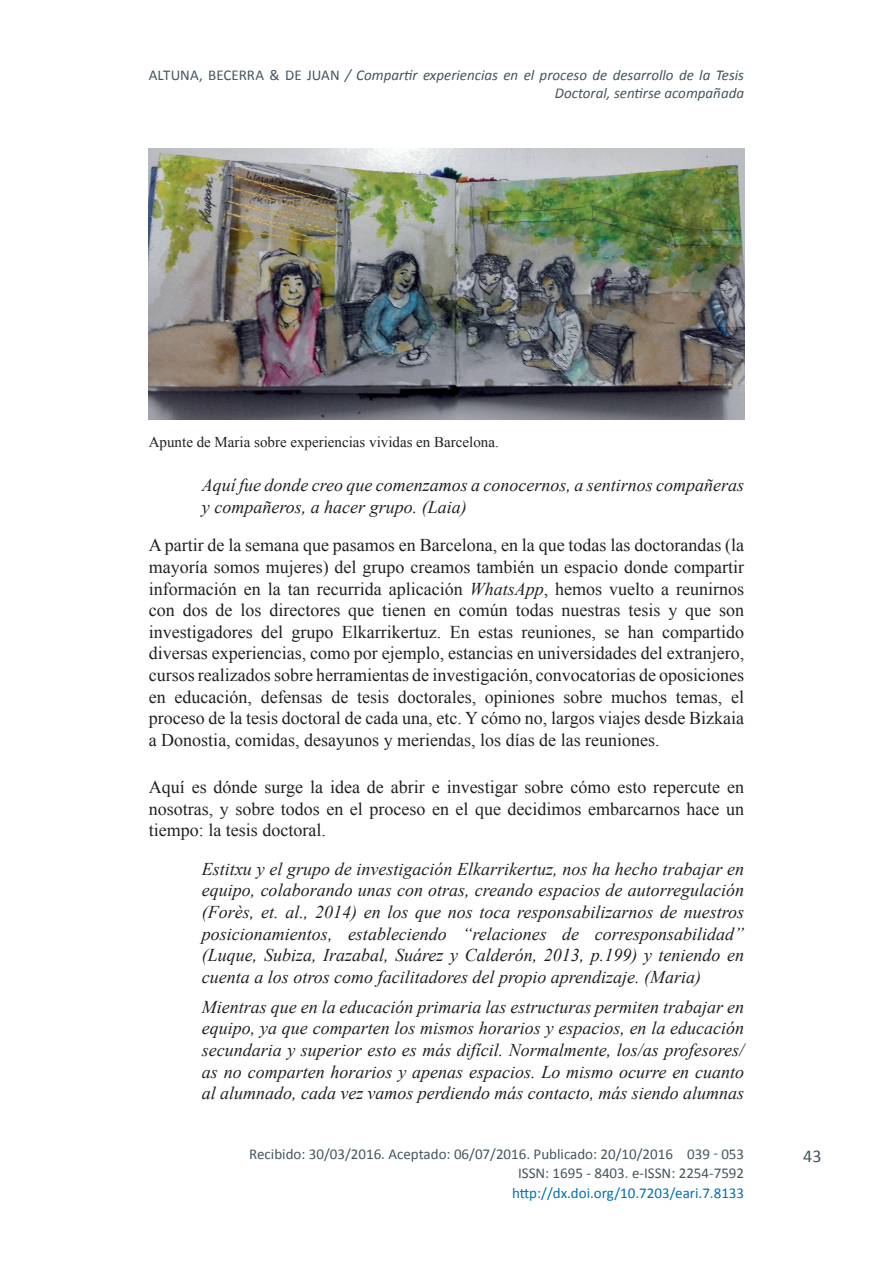
<style>
.page{position:relative;width:893px;height:1263px;background:#fff}
.page>*{position:absolute;margin:0;border:0;box-sizing:border-box;transform-origin:0 0}
.t1{font:18px/21.6px "Times New Roman";color:#231f20;text-align:justify}
.t2{font:italic 18px/21.6px "Times New Roman";color:#231f20;text-align:justify}
.t3{font:18px "Calibri";color:#45555f}
.t4{font:italic 15px/18px "Calibri";color:#45555f;text-align:right}
.t5{font:15px "Calibri";color:#45555f}
.t6{font:15px "Times New Roman";color:#231f20}
.t7{font:15px "Calibri";color:#0070af}
.s1{font-style:normal}
.s2{font-style:italic}
</style>
<div class="page">
<img style="left:149px;top:149px;width:595px;height:271px">
<p class="t4" style="left:149px;top:65px;width:597px"><span class="s1">ALTUNA, BECERRA &amp; DE JUAN</span> / Compartir experiencias en el proceso de desarrollo de la Tesis<br>Doctoral, sentirse acompañada</p>
<p class="t6" style="left:149px;top:431px;width:351px">Apunte de Maria sobre experiencias vividas en Barcelona.</p>
<p class="t2" style="left:202px;top:474px;width:544px">Aquí fue donde creo que comenzamos a conocernos, a sentirnos compañeras y compañeros, a hacer grupo. (Laia)</p>
<p class="t1" style="left:149px;top:534px;width:597px">A partir de la semana que pasamos en Barcelona, en la que todas las doctorandas (la mayoría somos mujeres) del grupo creamos también un espacio donde compartir información en la tan recurrida aplicación <span class="s2">WhatsApp</span>, hemos vuelto a reunirnos con dos de los directores que tienen en común todas nuestras tesis y que son investigadores del grupo Elkarrikertuz. En estas reuniones, se han compartido diversas experiencias, como por ejemplo, estancias en universidades del extranjero, cursos realizados sobre herramientas de investigación, convocatorias de oposiciones en educación, defensas de tesis doctorales, opiniones sobre muchos temas, el proceso de la tesis doctoral de cada una, etc. Y cómo no, largos viajes desde Bizkaia a Donostia, comidas, desayunos y meriendas, los días de las reuniones.</p>
<p class="t1" style="left:149px;top:776px;width:597px">Aquí es dónde surge la idea de abrir e investigar sobre cómo esto repercute en nosotras, y sobre todos en el proceso en el que decidimos embarcarnos hace un tiempo: la tesis doctoral.</p>
<p class="t2" style="left:202px;top:857px;width:544px">Estitxu y el grupo de investigación Elkarrikertuz, nos ha hecho trabajar en equipo, colaborando unas con otras, creando espacios de autorregulación (Forès, et. al., 2014) en los que nos toca responsabilizarnos de nuestros posicionamientos, estableciendo “relaciones de corresponsabilidad” (Luque, Subiza, Irazabal, Suárez y Calderón, 2013, p.199) y teniendo en cuenta a los otros como facilitadores del propio aprendizaje. (Maria)</p>
<p class="t2" style="left:202px;top:996px;width:544px">Mientras que en la educación primaria las estructuras permiten trabajar en equipo, ya que comparten los mismos horarios y espacios, en la educación secundaria y superior esto es más difícil. Normalmente, los/as profesores/ as no comparten horarios y apenas espacios. Lo mismo ocurre en cuanto al alumnado, cada vez vamos perdiendo más contacto, más siendo alumnas</p>
<p class="t5" style="left:249px;top:1145px;width:425px">Recibido: 30/03/2016. Aceptado: 06/07/2016. Publicado: 20/10/2016</p>
<p class="t5" style="left:687px;top:1145px;width:58px">039 - 053</p>
<p class="t7" style="left:512px;top:1183px;width:234px">http://dx.doi.org/10.7203/eari.7.8133</p>
<p class="t5" style="left:518px;top:1163px;width:228px">ISSN: 1695 - 8403. e-ISSN: 2254-7592</p>
<p class="t3" style="left:803px;top:1144px;width:20px">43</p>
</div>
